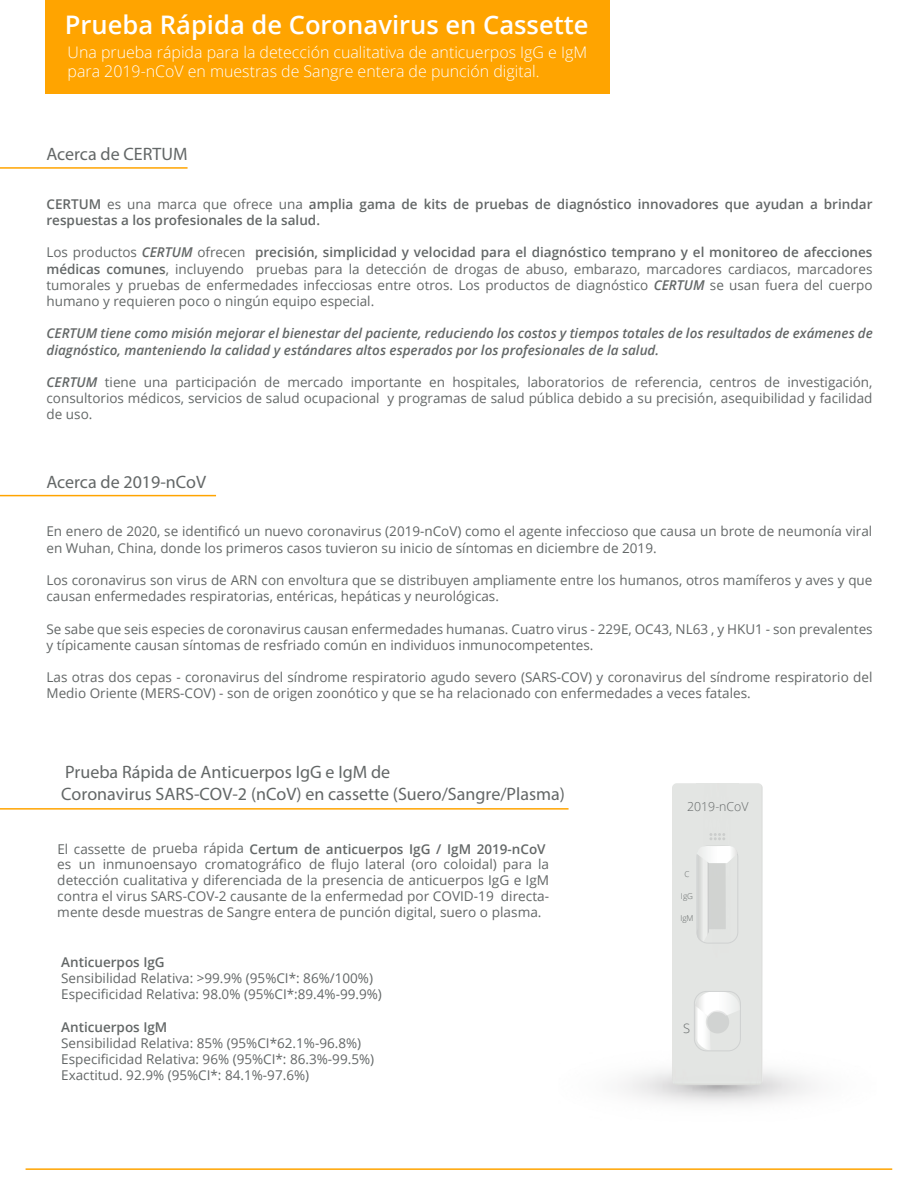
<style>
.page{position:relative;width:918px;height:1188px;background:#fff}
.page>*{position:absolute;margin:0;border:0;box-sizing:border-box;transform-origin:0 0}
.t1{font:600 25.5px "Open Sans";color:#fff}
.t2{font:18px/21.6px "Myriad Pro";color:#636767}
.t3{font:300 15.9px/19px "Open Sans";color:#fff}
.t4{font:13.5px/16.2px "Open Sans";color:#636767}
.t5{font:600 13.5px/16.2px "Open Sans";color:#636767}
.t6{font:italic 600 13.5px/16.2px "Open Sans";color:#636767}
.t7{font:300 12.9px "Open Sans";color:#636767}
.t8{font:300 12.3px "Open Sans";color:#636767}
.t9{font:300 8.1px "Open Sans";color:#636767}
.s1{font-weight:400}
.s2{font-weight:600;font-style:italic}
.s3{font-weight:600}
</style>
<div class="page">
<hr style="left:0;top:167px;width:188px;height:2px;background:#ffa400">
<hr style="left:0;top:495px;width:216px;height:1px;background:#ffa400">
<div style="left:45px;top:0;width:565px;height:93px;background:#ffa400"></div>
<div style="left:672px;top:783px;width:91px;height:302px;background:#e3e5e3"></div>
<div style="left:697px;top:783px;width:41px;height:170px;background:#e3e4e2"></div>
<svg style="left:697px;top:846px;width:41px;height:97px;background:#dfe1df"></svg>
<svg style="left:694px;top:991px;width:46px;height:60px"></svg>
<div style="left:694px;top:991px;width:47px;height:60px;border:1px solid #cfd1d1;border-radius:12px"></div>
<svg style="left:706px;top:1010px;width:23px;height:23px"></svg>
<svg style="left:709px;top:833px;width:16px;height:7px"></svg>
<hr style="left:26px;top:1168px;width:866px;height:2px;background:#ffa400">
<hr style="left:0;top:808px;width:569px;height:2px;background:#ffa400">
<h1 class="t1" style="left:65px;top:7px;width:525px">Prueba Rápida de Coronavirus en Cassette</h1>
<p class="t3" style="left:68px;top:43px;width:521px">Una prueba rápida para la detección cualitativa de anticuerpos IgG e IgM para 2019-nCoV en muestras de Sangre entera de punción digital.</p>
<h2 class="t2" style="left:46px;top:143px;width:143px">Acerca de CERTUM</h2>
<p class="t5" style="left:46px;top:195px;width:828px">CERTUM <span class="s1">es una marca que ofrece una</span> amplia gama de kits de pruebas de diagnóstico innovadores que ayudan a brindar respuestas a los profesionales de la salud.</p>
<p class="t4" style="left:46px;top:244px;width:828px;text-align:justify">Los productos <span class="s2">CERTUM</span> ofrecen <span class="s3">precisión, simplicidad y velocidad para el diagnóstico temprano y el monitoreo de afecciones médicas comunes</span>, incluyendo pruebas para la detección de drogas de abuso, embarazo, marcadores cardiacos, marcadores tumorales y pruebas de enfermedades infecciosas entre otros. Los productos de diagnóstico <span class="s2">CERTUM</span> se usan fuera del cuerpo humano y requieren poco o ningún equipo especial.</p>
<p class="t6" style="left:47px;top:325px;width:828px">CERTUM tiene como misión mejorar el bienestar del paciente, reduciendo los costos y tiempos totales de los resultados de exámenes de diagnóstico, manteniendo la calidad y estándares altos esperados por los profesionales de la salud.</p>
<p class="t4" style="left:47px;top:374px;width:828px;text-align:justify"><span class="s2">CERTUM</span> tiene una participación de mercado importante en hospitales, laboratorios de referencia, centros de investigación, consultorios médicos, servicios de salud ocupacional y programas de salud pública debido a su precisión, asequibilidad y facilidad de uso.</p>
<h2 class="t2" style="left:46px;top:471px;width:161px">Acerca de 2019-nCoV</h2>
<p class="t4" style="left:46px;top:523px;width:827px">En enero de 2020, se identificó un nuevo coronavirus (2019-nCoV) como el agente infeccioso que causa un brote de neumonía viral en Wuhan, China, donde los primeros casos tuvieron su inicio de síntomas en diciembre de 2019.</p>
<p class="t4" style="left:46px;top:572px;width:828px">Los coronavirus son virus de ARN con envoltura que se distribuyen ampliamente entre los humanos, otros mamíferos y aves y que causan enfermedades respiratorias, entéricas, hepáticas y neurológicas.</p>
<p class="t4" style="left:47px;top:620px;width:828px">Se sabe que seis especies de coronavirus causan enfermedades humanas. Cuatro virus - 229E, OC43, NL63 , y HKU1 - son prevalentes y típicamente causan síntomas de resfriado común en individuos inmunocompetentes.</p>
<p class="t4" style="left:47px;top:669px;width:827px">Las otras dos cepas - coronavirus del síndrome respiratorio agudo severo (SARS-COV) y coronavirus del síndrome respiratorio del<br>Medio Oriente (MERS-COV) - son de origen zoonótico y que se ha relacionado con enfermedades a veces fatales.</p>
<h2 class="t2" style="left:61px;top:761px;width:505px">Prueba Rápida de Anticuerpos IgG e IgM de<br>Coronavirus SARS-COV-2 (nCoV) en cassette (Suero/Sangre/Plasma)</h2>
<p class="t5" style="left:57px;top:840px;width:490px"><span class="s1">El cassette de prueba rápida</span> Certum de anticuerpos IgG / IgM 2019-nCoV</p>
<p class="t4" style="left:57px;top:855px;width:493px;text-align:justify">es un inmunoensayo cromatográfico de flujo lateral (oro coloidal) para la detección cualitativa y diferenciada de la presencia de anticuerpos IgG e IgM contra el virus SARS-COV-2 causante de la enfermedad por COVID-19 directa&shy;mente desde muestras de Sangre entera de punción digital, suero o plasma.</p>
<p class="t5" style="left:61px;top:954px;width:105px">Anticuerpos IgG</p>
<p class="t4" style="left:61px;top:970px;width:322px">Sensibilidad Relativa: &gt;99.9% (95%CI*: 86%/100%)<br>Especificidad Relativa: 98.0% (95%CI*:89.4%-99.9%)</p>
<p class="t5" style="left:61px;top:1018px;width:108px">Anticuerpos IgM</p>
<p class="t4" style="left:61px;top:1035px;width:314px">Sensibilidad Relativa: 85% (95%CI*62.1%-96.8%)<br>Especificidad Relativa: 96% (95%CI*: 86.3%-99.5%)<br>Exactitud. 92.9% (95%CI*: 84.1%-97.6%)</p>
<p class="t8" style="left:687px;top:798px;width:63px">2019-nCoV</p>
<p class="t9" style="left:685px;top:869px;width:7px">C</p>
<p class="t9" style="left:681px;top:891px;width:14px">IgG</p>
<p class="t9" style="left:680px;top:913px;width:15px">IgM</p>
<p class="t7" style="left:683px;top:1020px;width:9px">S</p>
</div>
